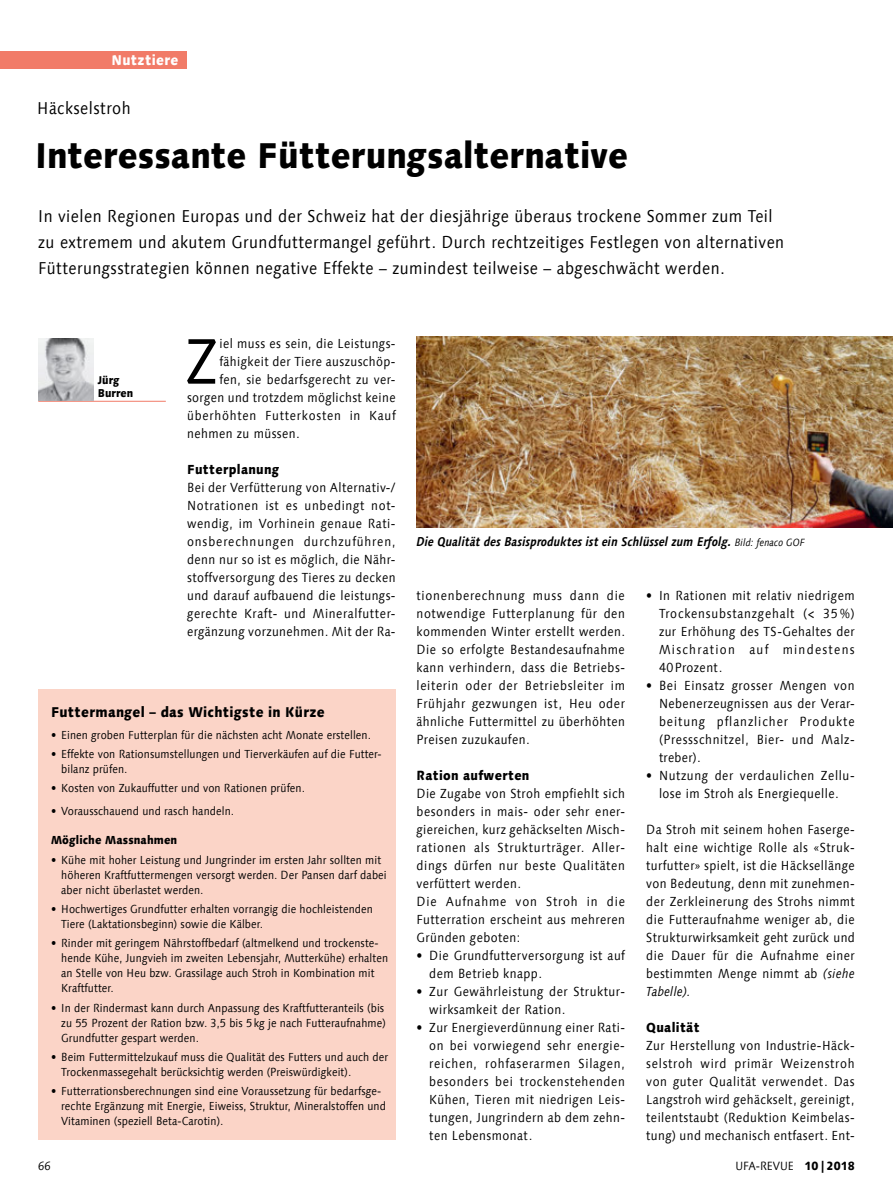
<style>
.page{position:relative;width:893px;height:1191px;background:#fff}
.page>*{position:absolute;margin:0;border:0;box-sizing:border-box;transform-origin:0 0}
.t1{font:64.2px "Linotype Syntax Com";color:#000;scale:.9 1}
.t2{font:800 36px "Linotype Syntax Com";color:#000;scale:.9 1}
.t3{font:17.25px/26.2px "Linotype Syntax Com";letter-spacing:.03em;color:#000;scale:.9 1}
.t4{font:800 14.25px "Linotype Syntax Com";letter-spacing:.02em;color:#000;scale:.9 1}
.t5{font:800 14.25px "Linotype Syntax Com";letter-spacing:.025em;color:#fff;scale:.9 1}
.t6{font:13.2px/18px "Linotype Syntax Com";letter-spacing:.035em;color:#000;text-align:justify;scale:.9 1}
.t7{font:800 13.2px "Linotype Syntax Com";letter-spacing:.025em;color:#000;scale:.9 1}
.t8{font:13.2px "Linotype Syntax Com";letter-spacing:.065em;color:#000;scale:.9 1}
.t9{font:italic 700 12.75px "Linotype Syntax Com";letter-spacing:.005em;color:#000;scale:.9 1}
.t10{font:12px "Linotype Syntax Com";color:#000;scale:.9 1}
.t11{font:12px "Linotype Syntax Com";color:#000;scale:.88 1}
.t12{font:11.7px/15px "Linotype Syntax Com";letter-spacing:.01em;color:#000;scale:.9 1}
.t13{font:800 11.7px "Linotype Syntax Com";letter-spacing:.01em;color:#000;scale:.9 1}
.t14{font:800 11.25px/13.5px "Linotype Syntax Com";color:#000;scale:.9 1}
.s1{font-weight:400;font-size:10.5px}
.s2{font-style:italic}
.s3{font-weight:800}
</style>
<div class="page">
<hr style="left:38px;top:401px;width:128px;height:1px;background:#f17b68">
<img style="left:38px;top:339px;width:56px;height:62px">
<img style="left:417px;top:336px;width:476px;height:192px">
<div style="left:0;top:51px;width:187px;height:17px;background:#f17b68"></div>
<div style="left:38px;top:690px;width:357px;height:450px;background:#fbd4c7"></div>
<p class="t5" style="left:112px;top:51px;width:76px">Nutztiere</p>
<h3 class="t3" style="left:37px;top:94px;width:105px">Häckselstroh</h3>
<h2 class="t2" style="left:35px;top:132px;width:660px">Interessante Fütterungsalternative</h2>
<p class="t3" style="left:38px;top:202px;width:830px">In vielen Regionen Europas und der Schweiz hat der diesjährige überaus trockene Sommer zum Teil zu extremem und akutem Grundfuttermangel geführt. Durch rechtzeitiges Festlegen von alternativen<br>Fütterungsstrategien können negative Effekte – zumindest teilweise – abgeschwächt werden.</p>
<p class="t14" style="left:98px;top:373px;width:41px">Jürg<br>Burren</p>
<h1 class="t1" style="left:185px;top:321px;width:37px">Z</h1>
<p class="t6" style="left:220px;top:334px;width:197px">iel muss es sein, die Leistungs-</p>
<p class="t6" style="left:220px;top:352px;width:197px">fähigkeit der Tiere auszuschöp-</p>
<p class="t6" style="left:220px;top:370px;width:197px">fen, sie bedarfsgerecht zu ver-</p>
<p class="t6" style="left:187px;top:388px;width:233px">sorgen und trotzdem möglichst keine</p>
<p class="t8" style="left:187px;top:407px;width:233px">überhöhten Futterkosten in Kauf</p>
<p class="t6" style="left:187px;top:424px;width:127px">nehmen zu müssen.</p>
<p class="t7" style="left:187px;top:460px;width:104px">Futterplanung</p>
<p class="t6" style="left:187px;top:478px;width:233px">Bei der Verfütterung von Alternativ-/ Notrationen ist es unbedingt not&shy;wendig, im Vorhinein genaue Rati&shy;onsberechnungen durchzuführen, denn nur so ist es möglich, die Nähr&shy;stoffversorgung des Tieres zu decken und darauf aufbauend die leistungs&shy;gerechte Kraft- und Mineralfutter&shy;ergänzung vorzunehmen. Mit der Ra-</p>
<p class="t4" style="left:51px;top:703px;width:306px">Futtermangel – das Wichtigste in Kürze</p>
<p class="t12" style="left:51px;top:727px;width:357px">• Einen groben Futterplan für die nächsten acht Monate erstellen.</p>
<p class="t12" style="left:61px;top:746px;width:358px;text-indent:-10px">• Effekte von Rationsumstellungen und Tierverkäufen auf die Futter&shy;bilanz prüfen.</p>
<p class="t12" style="left:51px;top:780px;width:284px">• Kosten von Zukauffutter und von Rationen prüfen.</p>
<p class="t12" style="left:51px;top:803px;width:205px">• Vorausschauend und rasch handeln.</p>
<p class="t13" style="left:51px;top:832px;width:142px">Mögliche Massnahmen</p>
<p class="t12" style="left:61px;top:852px;width:363px;text-indent:-10px">• Kühe mit hoher Leistung und Jungrinder im ersten Jahr sollten mit höheren Kraftfuttermengen versorgt werden. Der Pansen darf dabei aber nicht überlastet werden.</p>
<p class="t12" style="left:61px;top:901px;width:348px;text-indent:-10px">• Hochwertiges Grundfutter erhalten vorrangig die hochleistenden<br>Tiere (Laktationsbeginn) sowie die Kälber.</p>
<p class="t12" style="left:61px;top:935px;width:365px;text-indent:-10px">• Rinder mit geringem Nährstoffbedarf (altmelkend und trockenste&shy;hende Kühe, Jungvieh im zweiten Lebensjahr, Mutterkühe) erhalten an Stelle von Heu bzw. Grassilage auch Stroh in Kombination mit Kraftfutter.</p>
<p class="t12" style="left:61px;top:1000px;width:362px;text-indent:-10px">• In der Rindermast kann durch Anpassung des Kraftfutteranteils (bis zu 55 Prozent der Ration bzw. 3,5 bis 5kg je nach Futteraufnahme)<br>Grundfutter gespart werden.</p>
<p class="t12" style="left:61px;top:1049px;width:365px;text-indent:-10px">• Beim Futtermittelzukauf muss die Qualität des Futters und auch der<br>Trockenmassegehalt berücksichtig werden (Preiswürdigkeit).</p>
<p class="t12" style="left:61px;top:1083px;width:362px;text-indent:-10px">• Futterrationsberechnungen sind eine Voraussetzung für bedarfsge&shy;rechte Ergänzung mit Energie, Eiweiss, Struktur, Mineralstoffen und<br>Vitaminen (speziell Beta-Carotin).</p>
<p class="t9" style="left:417px;top:533px;width:433px">Die Qualität des Basisproduktes ist ein Schlüssel zum Erfolg. <span class="s1">Bild: fenaco GOF</span></p>
<p class="t6" style="left:417px;top:586px;width:233px">tionenberechnung muss dann die notwendige Futterplanung für den kommenden Winter erstellt werden.<br>Die so erfolgte Bestandesaufnahme kann verhindern, dass die Betriebs&shy;leiterin oder der Betriebsleiter im Frühjahr gezwungen ist, Heu oder ähnliche Futtermittel zu überhöhten Preisen zuzukaufen.</p>
<p class="t7" style="left:417px;top:766px;width:127px">Ration aufwerten</p>
<p class="t6" style="left:417px;top:784px;width:233px;text-align:left">Die Zugabe von Stroh empfiehlt sich besonders in mais- oder sehr ener&shy;giereichen, kurz gehäckselten Misch&shy;rationen als Strukturträger. Aller&shy;dings dürfen nur beste Qualitäten verfüttert werden.<br>Die Aufnahme von Stroh in die<br>Futterration erscheint aus mehreren<br>Gründen geboten:</p>
<p class="t6" style="left:429px;top:946px;width:219px;text-indent:-13px">• Die Grundfutterversorgung ist auf dem Betrieb knapp.</p>
<p class="t6" style="left:429px;top:982px;width:219px;text-indent:-13px">• Zur Gewährleistung der Struktur&shy;wirksamkeit der Ration.</p>
<p class="t6" style="left:429px;top:1018px;width:219px;text-indent:-13px">• Zur Energieverdünnung einer Rati&shy;on bei vorwiegend sehr energie&shy;reichen, rohfaserarmen Silagen, besonders bei trockenstehenden Kühen, Tieren mit niedrigen Leis&shy;tungen, Jungrindern ab dem zehn&shy;ten Lebensmonat.</p>
<p class="t6" style="left:659px;top:586px;width:219px;text-indent:-13px">• In Rationen mit relativ niedrigem Trockensubstanzgehalt (&lt; 35%) zur Erhöhung des TS-Gehaltes der Mischration auf mindestens 40Prozent.</p>
<p class="t6" style="left:659px;top:676px;width:219px;text-indent:-13px">• Bei Einsatz grosser Mengen von Nebenerzeugnissen aus der Verar&shy;beitung pflanzlicher Produkte (Pressschnitzel, Bier- und Malz&shy;treber).</p>
<p class="t6" style="left:646px;top:766px;width:233px;text-align:center">• Nutzung der verdaulichen Zellu&shy;lose im Stroh als Energiequelle.</p>
<p class="t6" style="left:646px;top:820px;width:233px">Da Stroh mit seinem hohen Faserge&shy;halt eine wichtige Rolle als «Struk&shy;turfutter» spielt, ist die Häcksellänge von Bedeutung, denn mit zunehmen&shy;der Zerkleinerung des Strohs nimmt die Futteraufnahme weniger ab, die Strukturwirksamkeit geht zurück und die Dauer für die Aufnahme einer bestimmten Menge nimmt ab <span class="s2">(siehe Tabelle).</span></p>
<p class="t7" style="left:646px;top:1018px;width:61px">Qualität</p>
<p class="t6" style="left:646px;top:1036px;width:233px">Zur Herstellung von Industrie-Häck&shy;selstroh wird primär Weizenstroh von guter Qualität verwendet. Das Langstroh wird gehäckselt, gereinigt, teilentstaubt (Reduktion Keimbelas&shy;tung) und mechanisch entfasert. Ent-</p>
<p class="t11" style="left:38px;top:1158px;width:16px">66</p>
<p class="t10" style="left:735px;top:1158px;width:134px">UFA-REVUE <span class="s3">10|2018</span></p>
</div>
